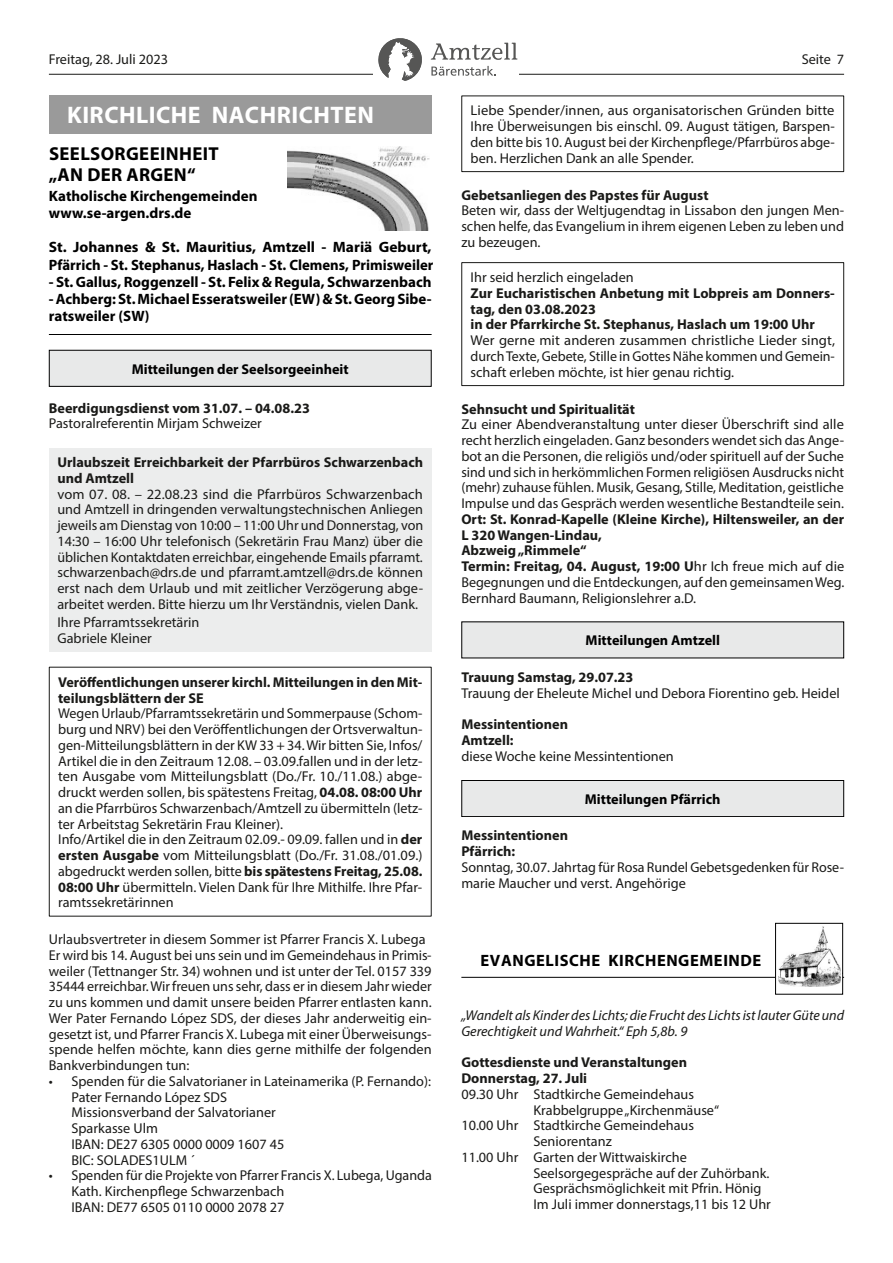
<style>
.page{position:relative;width:893px;height:1263px;background:#fff}
.page>*{position:absolute;margin:0;border:0;box-sizing:border-box;transform-origin:0 0}
.t1{font:700 24px "Myriad Pro";letter-spacing:.02em;color:#fff}
.t2{font:700 18.75px/21px "Myriad Pro";letter-spacing:.02em;color:#000}
.t3{font:700 16.5px "Myriad Pro";letter-spacing:.035em;color:#000}
.t4{font:700 15px/17.2px "Myriad Pro";color:#000}
.t5{font:14.25px/15.8px "Myriad Pro";color:#1a1a18}
.t6{font:700 14.25px/15.8px "Myriad Pro";color:#1a1a18}
.t7{font:italic 14.25px/15.8px "Myriad Pro";color:#1a1a18}
.t8{font:700 14.25px "Myriad Pro";color:#000}
.s1{font-weight:400}
.s2{font-weight:700}
</style>
<div class="page">
<hr style="left:49px;top:74px;width:795px;height:1px;background:#1a1a18">
<div style="left:374px;top:38px;width:145px;height:43px;background:#fff"></div>
<svg style="left:431px;top:66px;width:65px;height:10px"></svg>
<svg style="left:431px;top:43px;width:86px;height:17px"></svg>
<svg style="left:378px;top:38px;width:44px;height:43px"></svg>
<div style="left:49px;top:95px;width:383px;height:39px;background:#9a9a9a"></div>
<hr style="left:49px;top:334px;width:383px;height:1px;background:#000">
<img style="left:287px;top:146px;width:143px;height:85px">
<div style="left:49px;top:350px;width:382px;height:36px;background:#e8e9e9"></div>
<div style="left:49px;top:350px;width:383px;height:37px;border:1px solid #000"></div>
<div style="left:49px;top:448px;width:383px;height:203px;background:#eceded"></div>
<div style="left:49px;top:667px;width:383px;height:249px;border:1px solid #1a1a18"></div>
<div style="left:461px;top:96px;width:383px;height:76px;border:1px solid #1a1a18"></div>
<div style="left:461px;top:262px;width:383px;height:124px;border:1px solid #1a1a18"></div>
<div style="left:462px;top:622px;width:382px;height:36px;background:#e8e9e9"></div>
<div style="left:462px;top:780px;width:382px;height:36px;background:#e8e9e9"></div>
<div style="left:461px;top:780px;width:383px;height:37px;border:1px solid #000"></div>
<hr style="left:461px;top:977px;width:383px;height:1px;background:#000">
<div style="left:775px;top:923px;width:68px;height:71px;background:#fff"></div>
<img style="left:779px;top:926px;width:62px;height:60px">
<div style="left:775px;top:923px;width:68px;height:71px;border:1px solid #000"></div>
<p class="t5" style="left:49px;top:51px;width:121px">Freitag, 28. Juli 2023</p>
<p class="t5" style="left:802px;top:51px;width:44px">Seite 7</p>
<h1 class="t1" style="left:67px;top:99px;width:308px">KIRCHLICHE NACHRICHTEN</h1>
<h2 class="t2" style="left:49px;top:143px;width:171px">SEELSORGEEINHEIT „AN DER ARGEN“</h2>
<p class="t4" style="left:49px;top:186px;width:210px">Katholische Kirchengemeinden www.se-argen.drs.de</p>
<p class="t4" style="left:49px;top:238px;width:386px">St. Johannes &amp; St. Mauritius, Amtzell - Mariä Geburt,<br>Pfärrich - St. Stephanus, Haslach - St. Clemens, Primisweiler</p>
<p class="t4" style="left:49px;top:273px;width:384px">- St. Gallus, Roggenzell - St. Felix &amp; Regula, Schwarzenbach</p>
<p class="t4" style="left:49px;top:290px;width:384px">- Achberg: St. Michael Esseratsweiler (EW)&amp; St. Georg Sibe&shy;ratsweiler (SW)</p>
<p class="t5" style="left:471px;top:103px;width:366px;text-align:justify">Liebe Spender/innen, aus organisatorischen Gründen bitte Ihre Überweisungen bis einschl. 09. August tätigen, Barspen&shy;den bitte bis 10. August bei der Kirchenpflege/Pfarrbüros abge&shy;ben. Herzlichen Dank an alle Spender.</p>
<p class="t6" style="left:461px;top:187px;width:249px">Gebetsanliegen des Papstes für August</p>
<p class="t5" style="left:461px;top:203px;width:384px;text-align:justify">Beten wir, dass der Weltjugendtag in Lissabon den jungen Men&shy;schen helfe, das Evangelium in ihrem eigenen Leben zu leben und zu bezeugen.</p>
<p class="t5" style="left:471px;top:269px;width:165px">Ihr seid herzlich eingeladen</p>
<p class="t6" style="left:471px;top:285px;width:366px">Zur Eucharistischen Anbetung mit Lobpreis am Donners&shy;tag, den 03.08.2023<br>in der Pfarrkirche St. Stephanus, Haslach um 19:00 Uhr</p>
<p class="t5" style="left:471px;top:332px;width:366px;text-align:justify">Wer gerne mit anderen zusammen christliche Lieder singt, durch Texte, Gebete, Stille in Gottes Nähe kommen und Gemein&shy;schaft erleben möchte, ist hier genau richtig.</p>
<p class="t6" style="left:461px;top:400px;width:175px">Sehnsucht und Spiritualität</p>
<p class="t5" style="left:461px;top:416px;width:384px;text-align:justify">Zu einer Abendveranstaltung unter dieser Überschrift sind alle recht herzlich eingeladen. Ganz besonders wendet sich das Ange&shy;bot an die Personen, die religiös und/oder spirituell auf der Suche sind und sich in herkömmlichen Formen religiösen Ausdrucks nicht (mehr) zuhause fühlen. Musik, Gesang, Stille, Meditation, geistliche Impulse und das Gespräch werden wesentliche Bestandteile sein.</p>
<p class="t6" style="left:461px;top:511px;width:384px">Ort: St. Konrad-Kapelle (Kleine Kirche), Hiltensweiler, an der L 320 Wangen-Lindau,<br>Abzweig „Rimmele“<br>Termin: Freitag, 04. August, 19:00 U<span class="s1">hr Ich freue mich auf die Begegnungen und die Entdeckungen, auf den gemeinsamen Weg.<br>Bernhard Baumann, Religionslehrer a.D.</span></p>
<p class="t8" style="left:586px;top:631px;width:136px">Mitteilungen Amtzell</p>
<p class="t6" style="left:461px;top:669px;width:174px">Trauung Samstag, 29.07.23</p>
<p class="t5" style="left:461px;top:685px;width:380px">Trauung der Eheleute Michel und Debora Fiorentino geb. Heidel</p>
<p class="t6" style="left:461px;top:716px;width:108px">Messintentionen<br>Amtzell:</p>
<p class="t5" style="left:461px;top:748px;width:214px">diese Woche keine Messintentionen</p>
<p class="t8" style="left:585px;top:790px;width:137px">Mitteilungen Pfärrich</p>
<p class="t6" style="left:461px;top:827px;width:108px">Messintentionen<br>Pfärrich:</p>
<p class="t5" style="left:461px;top:859px;width:384px">Sonntag, 30.07. Jahrtag für Rosa Rundel Gebetsgedenken für Rose&shy;marie Maucher und verst. Angehörige</p>
<p class="t8" style="left:132px;top:360px;width:218px">Mitteilungen der Seelsorgeeinheit</p>
<p class="t6" style="left:49px;top:399px;width:263px">Beerdigungsdienst vom 31.07. – 04.08.23</p>
<p class="t5" style="left:49px;top:415px;width:214px">Pastoralreferentin Mirjam Schweizer</p>
<p class="t6" style="left:57px;top:454px;width:367px">Urlaubszeit Erreichbarkeit der Pfarrbüros Schwarzenbach und Amtzell</p>
<p class="t5" style="left:57px;top:486px;width:367px;text-align:justify">vom 07. 08. – 22.08.23 sind die Pfarrbüros Schwarzenbach und Amtzell in dringenden verwaltungstechnischen Anliegen jeweils am Dienstag von 10:00 – 11:00 Uhr und Donnerstag, von 14:30 – 16:00 Uhr telefonisch (Sekretärin Frau Manz) über die üblichen Kontaktdaten erreichbar, eingehende Emails pfarramt. schwarzenbach@drs.de und pfarramt.amtzell@drs.de können erst nach dem Urlaub und mit zeitlicher Verzögerung abge&shy;arbeitet werden. Bitte hierzu um Ihr Verständnis, vielen Dank.</p>
<p class="t5" style="left:57px;top:614px;width:144px">Ihre Pfarramtssekretärin<br>Gabriele Kleiner</p>
<p class="t6" style="left:58px;top:674px;width:366px">Veröffentlichungen unserer kirchl. Mitteilungen in den Mit&shy;teilungsblättern der SE</p>
<p class="t5" style="left:58px;top:705px;width:366px">Wegen Urlaub/Pfarramtssekretärin und Sommerpause (Schom&shy;burg und NRV) bei den Veröffentlichungen der Ortsverwaltun&shy;gen-Mitteilungsblättern in der KW 33 + 34. Wir bitten Sie, Infos/ Artikel die in den Zeitraum 12.08. – 03.09.fallen und in der letz&shy;ten Ausgabe vom Mitteilungsblatt (Do./Fr. 10./11.08.) abge&shy;druckt werden sollen, bis spätestens Freitag, <span class="s2">04.08. 08:00 Uhr </span>an die Pfarrbüros Schwarzenbach/Amtzell zu übermitteln (letz&shy;ter Arbeitstag Sekretärin Frau Kleiner).<br>Info/Artikel die in den Zeitraum 02.09.- 09.09. fallen und in <span class="s2">der ersten Ausgabe</span> vom Mitteilungsblatt (Do./Fr. 31.08./01.09.) abgedruckt werden sollen, bitte <span class="s2">bis spätestens Freitag, 25.08.<br>08:00 Uhr</span> übermitteln. Vielen Dank für Ihre Mithilfe. Ihre Pfar&shy;ramtssekretärinnen</p>
<p class="t5" style="left:49px;top:931px;width:384px">Urlaubsvertreter in diesem Sommer ist Pfarrer Francis X. Lubega Er wird bis 14. August bei uns sein und im Gemeindehaus in Primis&shy;weiler (Tettnanger Str. 34) wohnen und ist unter der Tel. 0157 339<br>35444 erreichbar. Wir freuen uns sehr, dass er in diesem Jahr wieder zu uns kommen und damit unsere beiden Pfarrer entlasten kann.<br>Wer Pater Fernando López SDS, der dieses Jahr anderweitig ein&shy;gesetzt ist, und Pfarrer Francis X. Lubega mit einer Überweisungs&shy;spende helfen möchte, kann dies gerne mithilfe der folgenden Bankverbindungen tun:</p>
<p class="t5" style="left:71px;top:1073px;width:361px;text-indent:-23px">• Spenden für die Salvatorianer in Lateinamerika (P. Fernando):<br>Pater Fernando López SDS<br>Missionsverband der Salvatorianer<br>Sparkasse Ulm<br>IBAN: DE27 6305 0000 0009 1607 45<br>BIC: SOLADES1ULM ´</p>
<p class="t5" style="left:71px;top:1167px;width:362px;text-indent:-23px">• Spenden für die Projekte von Pfarrer Francis X. Lubega, Uganda<br>Kath. Kirchenpflege Schwarzenbach<br>IBAN: DE77 6505 0110 0000 2078 27</p>
<p class="t3" style="left:481px;top:950px;width:282px">EVANGELISCHE KIRCHENGEMEINDE</p>
<p class="t7" style="left:461px;top:1007px;width:384px">„Wandelt als Kinder des Lichts; die Frucht des Lichts ist lauter Güte und<br>Gerechtigkeit und Wahrheit.“ Eph 5,8b. 9</p>
<p class="t6" style="left:461px;top:1054px;width:227px">Gottesdienste und Veranstaltungen<br>Donnerstag, 27. Juli</p>
<p class="t5" style="left:461px;top:1086px;width:234px">09.30 Uhr Stadtkirche Gemeindehaus</p>
<p class="t5" style="left:533px;top:1102px;width:187px">Krabbelgruppe „Kirchenmäuse“</p>
<p class="t5" style="left:461px;top:1117px;width:234px">10.00 Uhr Stadtkirche Gemeindehaus</p>
<p class="t5" style="left:533px;top:1133px;width:80px">Seniorentanz</p>
<p class="t5" style="left:461px;top:1149px;width:227px">11.00 Uhr Garten der Wittwaiskirche</p>
<p class="t5" style="left:533px;top:1165px;width:238px">Seelsorgegespräche auf der Zuhörbank.</p>
<p class="t5" style="left:533px;top:1180px;width:230px">Gesprächsmöglichkeit mit Pfrin. Hönig</p>
<p class="t5" style="left:533px;top:1196px;width:239px">Im Juli immer donnerstags,11 bis 12 Uhr</p>
</div>
